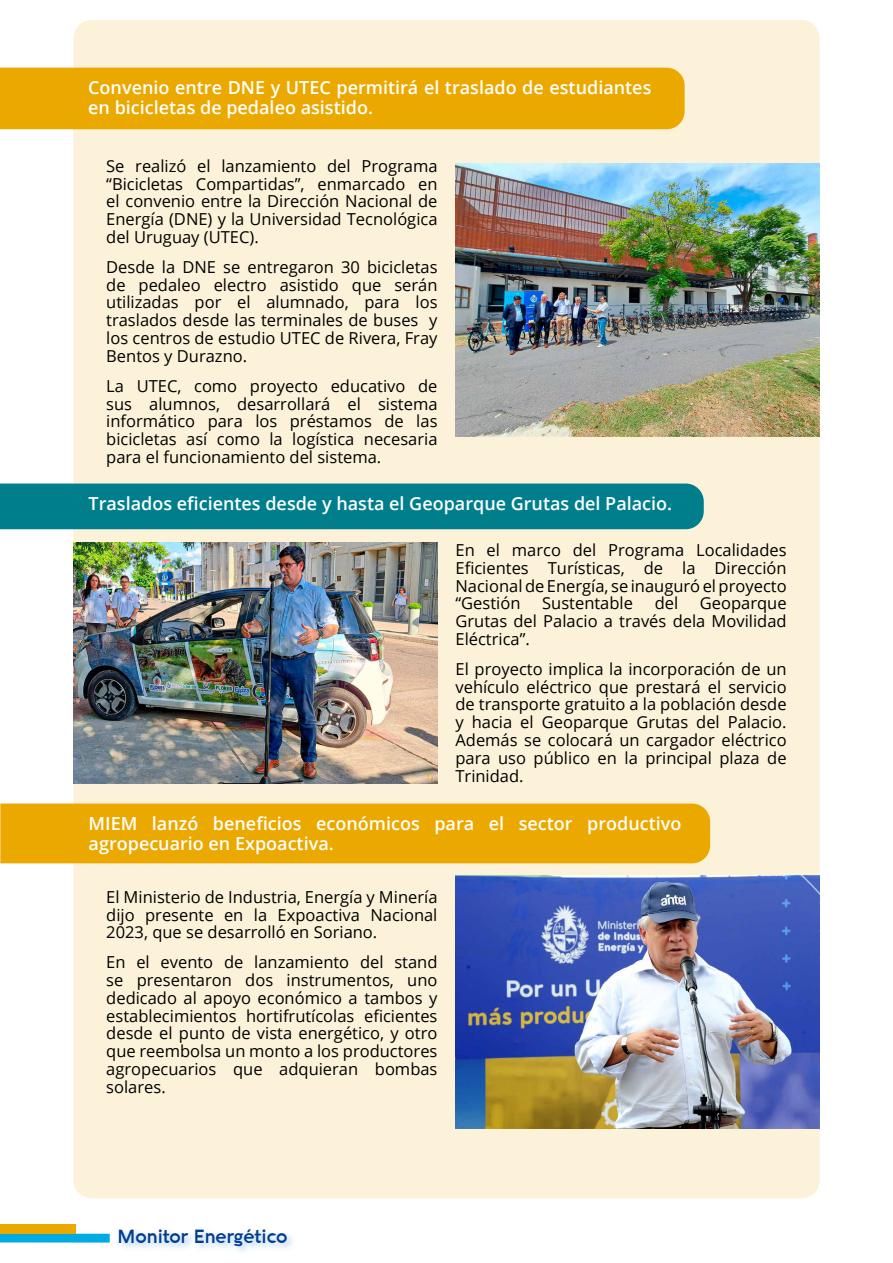
<style>
.page{position:relative;width:893px;height:1263px;background:#fff}
.page>*{position:absolute;margin:0;border:0;box-sizing:border-box;transform-origin:0 0}
.t1{font:600 18.6px "Aquawax";color:#003d91}
.t2{font:600 18px/19.4px "Open Sans";color:#fff}
.t3{font:16.5px/17.9px "Open Sans";color:#000;text-align:justify}
</style>
<div class="page">
<div style="left:0;top:1234px;width:110px;height:8px;background:#00abe3"></div>
<div style="left:0;top:1224px;width:76px;height:9px;background:#eba900"></div>
<div style="left:73px;top:20px;width:747px;height:1178px;background:#fcf2d9;border-radius:18px"></div>
<div style="left:0;top:483px;width:704px;height:46px;background:#007e8c"></div>
<div style="left:0;top:68px;width:685px;height:61px;background:#eba900"></div>
<div style="left:0;top:803px;width:710px;height:60px;background:#eba900"></div>
<img style="left:455px;top:163px;width:365px;height:273px">
<img style="left:73px;top:542px;width:364px;height:241px">
<img style="left:455px;top:875px;width:365px;height:253px">
<p class="t2" style="left:88px;top:78px;width:565px">Convenio entre DNE y UTEC permitirá el traslado de estudiantes en bicicletas de pedaleo asistido.</p>
<p class="t3" style="left:106px;top:157px;width:333px">Se realizó el lanzamiento del Programa “Bicicletas Compartidas”, enmarcado en el convenio entre la Dirección Nacional de Energía (DNE) y la Universidad Tecnológica del Uruguay (UTEC).</p>
<p class="t3" style="left:106px;top:258px;width:333px">Desde la DNE se entregaron 30 bicicletas de pedaleo electro asistido que serán utilizadas por el alumnado, para los traslados desde las terminales de buses y los centros de estudio UTEC de Rivera, Fray Bentos y Durazno.</p>
<p class="t3" style="left:106px;top:376px;width:333px">La UTEC, como proyecto educativo de sus alumnos, desarrollará el sistema informático para los préstamos de las bicicletas así como la logística necesaria para el funcionamiento del sistema.</p>
<p class="t2" style="left:89px;top:494px;width:585px">Traslados eficientes desde y hasta el Geoparque Grutas del Palacio.</p>
<p class="t3" style="left:455px;top:541px;width:333px">En el marco del Programa Localidades Eficientes Turísticas, de la Dirección Nacional de Energía, se inauguró el proyecto “Gestión</p>
<p class="t3" style="left:542px;top:594px;width:92px">Sustentable</p>
<p class="t3" style="left:655px;top:594px;width:25px">del</p>
<p class="t3" style="left:455px;top:594px;width:333px;text-indent:244px">Geoparque Grutas del Palacio a través dela Movilidad Eléctrica”.</p>
<p class="t3" style="left:455px;top:659px;width:333px">El proyecto implica la incorporación de un vehículo eléctrico que prestará el servicio de transporte gratuito a la población desde y hacia el Geoparque Grutas del Palacio.<br>Además se colocará un cargador eléctrico para uso público en la principal plaza de Trinidad.</p>
<p class="t2" style="left:89px;top:814px;width:594px">MIEM lanzó beneficios económicos para el sector productivo agropecuario en Expoactiva.</p>
<p class="t3" style="left:106px;top:887px;width:333px">El Ministerio de Industria, Energía y Minería dijo presente en la Expoactiva Nacional 2023, que se desarrolló en Soriano.</p>
<p class="t3" style="left:106px;top:953px;width:333px">En el evento de lanzamiento del stand se presentaron dos instrumentos, uno dedicado al apoyo económico a tambos y establecimientos hortifrutícolas eficientes desde el punto de vista energético, y otro que reembolsa un monto a los productores agropecuarios que adquieran bombas solares.</p>
<p class="t1" style="left:118px;top:1225px;width:171px">Monitor Energético</p>
</div>
